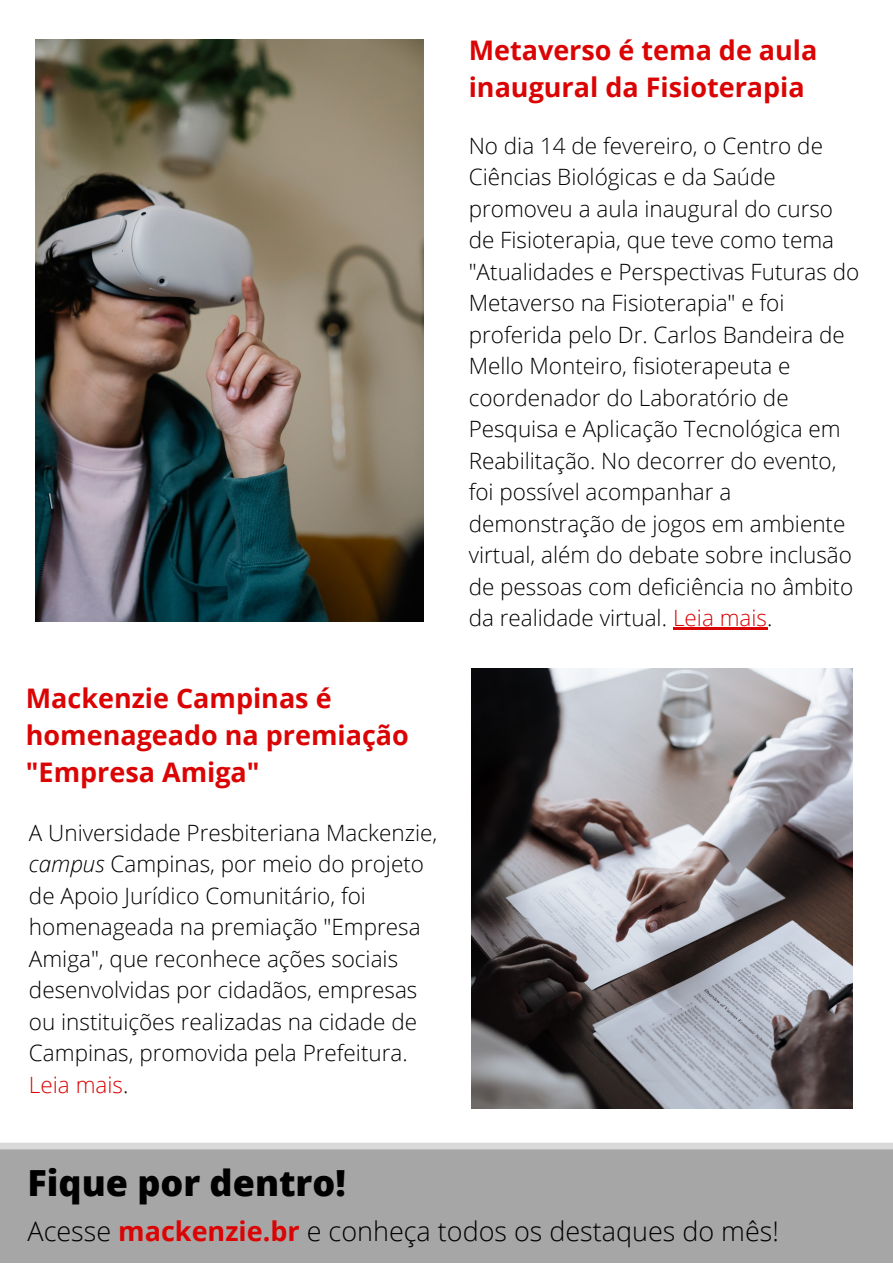
<style>
.page{position:relative;width:893px;height:1264px;background:#fff}
.page>*{position:absolute;margin:0;border:0;box-sizing:border-box;transform-origin:0 0}
.t1{font:800 36px "Open Sans";color:#000}
.t2{font:700 27px/37px "Open Sans";color:#db0404}
.t3{font:300 27px "Open Sans";color:#000}
.t4{font:300 22.5px/31.5px "Open Sans";color:#000}
.s1{font-style:italic}
.s2{color:#db0404}
.s3{font-weight:700;color:#db0404}
</style>
<div class="page">
<div style="left:0;top:1142px;width:892px;height:120px;background:#a6a6a6"></div>
<img style="left:36px;top:39px;width:387px;height:583px">
<img style="left:471px;top:669px;width:381px;height:439px">
<hr style="left:673px;top:627px;width:94px;height:2px;background:#db0404">
<p class="t2" style="left:468px;top:31px;width:350px">Metaverso é tema de aula inaugural da Fisioterapia</p>
<p class="t2" style="left:26px;top:678px;width:384px">Mackenzie Campinas é homenageado na premiação "Empresa Amiga"</p>
<p class="t4" style="left:29px;top:816px;width:410px">A Universidade Presbiteriana Mackenzie, <span class="s1">campus</span> Campinas, por meio do projeto de Apoio Jurídico Comunitário, foi homenageada na premiação "Empresa Amiga", que reconhece ações sociais desenvolvidas por cidadãos, empresas ou instituições realizadas na cidade de Campinas, promovida pela Prefeitura.<br><span class="s2">Leia mais</span>.</p>
<p class="t4" style="left:468px;top:129px;width:392px">No dia 14 de fevereiro, o Centro de Ciências Biológicas e da Saúde promoveu a aula inaugural do curso de Fisioterapia, que teve como tema "Atualidades e Perspectivas Futuras do Metaverso na Fisioterapia" e foi proferida pelo Dr. Carlos Bandeira de Mello Monteiro, fisioterapeuta e coordenador do Laboratório de Pesquisa e Aplicação Tecnológica em Reabilitação. No decorrer do evento, foi possível acompanhar a demonstração de jogos em ambiente virtual, além do debate sobre inclusão de pessoas com deficiência no âmbito da realidade virtual. <span class="s2">Leia mais</span>.</p>
<h1 class="t1" style="left:27px;top:1157px;width:320px">Fique por dentro!</h1>
<p class="t3" style="left:27px;top:1211px;width:752px">Acesse <span class="s3">mackenzie.br</span> e conheça todos os destaques do mês!</p>
</div>
